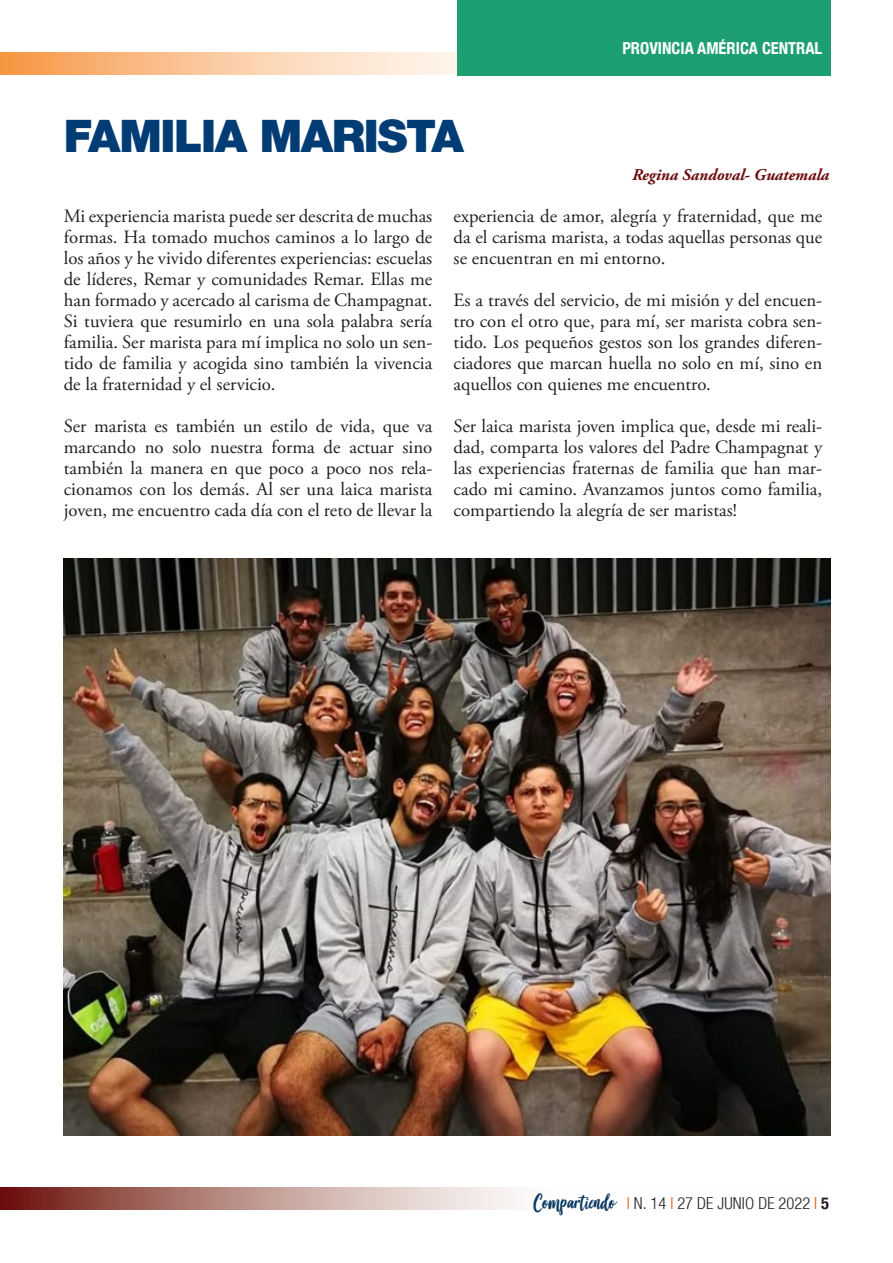
<style>
.page{position:relative;width:893px;height:1263px;background:#fff}
.page>*{position:absolute;margin:0;border:0;box-sizing:border-box;transform-origin:0 0}
.DidacaliaFotos{font:900 45px "Helvetica Neue";letter-spacing:-.03em;color:#013c75}
.t1{font:18.75px/21px "Adobe Garamond Pro";color:#231f20;text-align:justify}
.t2{font:300 condensed 16.5px "Helvetica Neue";color:#231f20}
.Testo_normal{font:italic 700 16.5px "Adobe Garamond Pro";color:#6b0b0e}
.Testo_normal-2{font:700 condensed 16.5px "Helvetica Neue";color:#fff}
.s1{font-family:"Good Vibes";font-weight:400;font-stretch:normal;font-size:22.5px;color:#0a3963}
.s2{color:#f45706}
.s3{font-weight:700}
</style>
<div class="page">
<svg style="left:1px;top:53px;width:456px;height:22px"></svg>
<svg style="left:0;top:1187px;width:518px;height:22px"></svg>
<svg style="left:0;top:53px;width:1px;height:22px"></svg>
<div style="left:457px;top:0;width:374px;height:75px;background:#1d9f71"></div>
<img style="left:64px;top:558px;width:767px;height:577px">
<p class="DidacaliaFotos" style="left:64px;top:109px;width:402px">FAMILIA MARISTA</p>
<p class="Testo_normal-2" style="left:622px;top:34px;width:201px">PROVINCIA AMÉRICA CENTRAL</p>
<p class="Testo_normal" style="left:632px;top:165px;width:199px">Regina Sandoval- Guatemala</p>
<p class="t1" style="left:64px;top:206px;width:370px">Mi experiencia marista puede ser descrita de muchas formas. Ha tomado muchos caminos a lo largo de los años y he vivido diferentes experiencias: escuelas de líderes, Remar y comunidades Remar. Ellas me han formado y acercado al carisma de Champagnat.<br>Si tuviera que resumirlo en una sola palabra sería familia. Ser marista para mí implica no solo un sen&shy;tido de familia y acogida sino también la vivencia de la fraternidad y el servicio.</p>
<p class="t1" style="left:64px;top:416px;width:370px">Ser marista es también un estilo de vida, que va marcando no solo nuestra forma de actuar sino también la manera en que poco a poco nos rela&shy;cionamos con los demás. Al ser una laica marista joven, me encuentro cada día con el reto de llevar la</p>
<p class="t1" style="left:454px;top:206px;width:370px">experiencia de amor, alegría y fraternidad, que me da el carisma marista, a todas aquellas personas que se encuentran en mi entorno.</p>
<p class="t1" style="left:454px;top:290px;width:370px">Es a través del servicio, de mi misión y del encuen&shy;tro con el otro que, para mí, ser marista cobra sen&shy;tido. Los pequeños gestos son los grandes diferen&shy;ciadores que marcan huella no solo en mí, sino en aquellos con quienes me encuentro.</p>
<p class="t1" style="left:454px;top:416px;width:370px">Ser laica marista joven implica que, desde mi reali&shy;dad, comparta los valores del Padre Champagnat y las experiencias fraternas de familia que han mar&shy;cado mi camino. Avanzamos juntos como familia, compartiendo la alegría de ser maristas!</p>
<p class="t2" style="left:534px;top:1194px;width:297px"><span class="s1">Compartiendo</span> <span class="s2">I</span> N. 14 <span class="s2">I</span> 27 DE JUNIO DE 2022 <span class="s2">I</span> <span class="s3">5</span></p>
</div>
